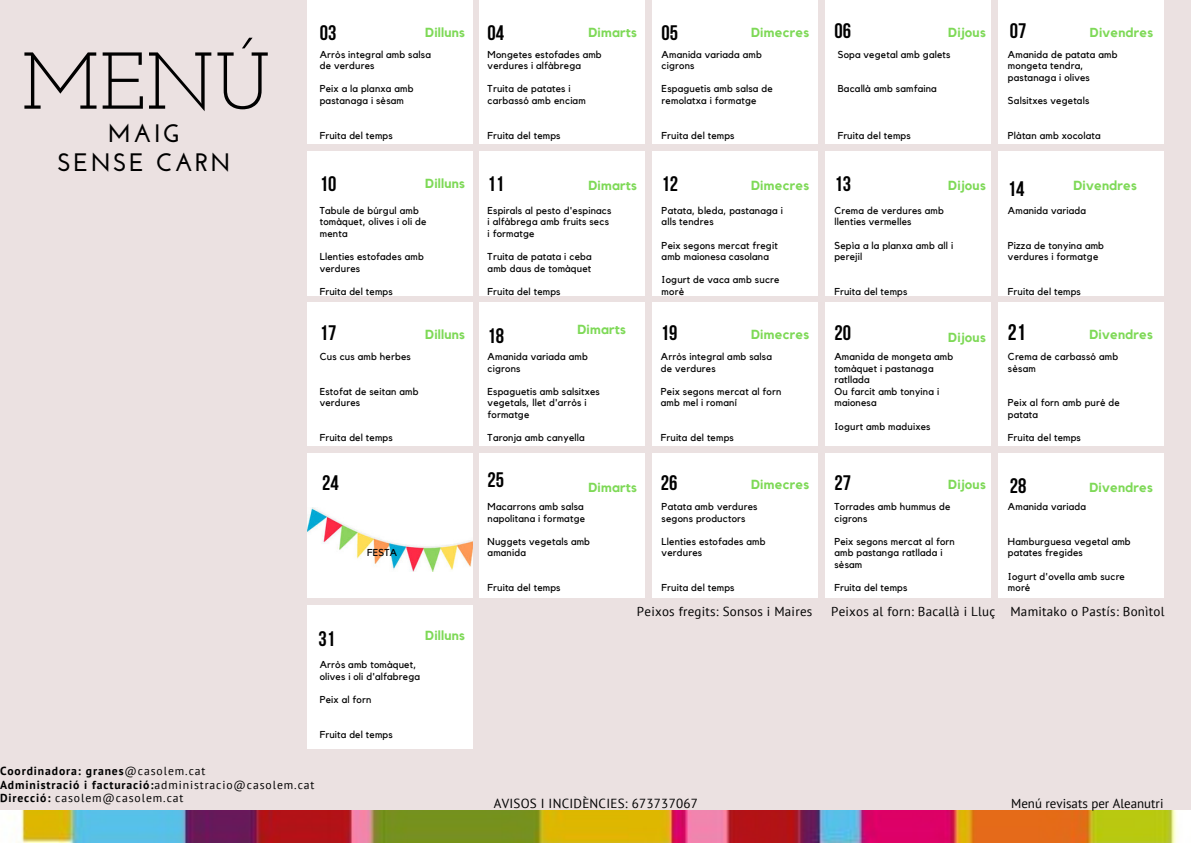
<style>
.page{position:relative;width:1191px;height:843px;background:#fff}
.page>*{position:absolute;margin:0;border:0;box-sizing:border-box;transform-origin:0 0}
.t1{font:80.3px "Josefin Slab";color:#000}
.t2{font:700 25.2px "Josefin Sans";letter-spacing:.075em;color:#000}
.t3{font:700 22.4px "Bebas Neue";color:#000}
.t4{font:700 20.9px "Bebas Neue";color:#000}
.t5{font:700 13.1px "Kollektif";letter-spacing:.02em;color:#7ed957}
.t6{font:13.1px "PT Sans";letter-spacing:.02em;color:#000}
.t7{font:13px "PT Sans";letter-spacing:.02em;color:#000}
.t8{font:13px "PT Sans";color:#000}
.t9{font:700 13px "Kollektif";letter-spacing:.02em;color:#7ed957}
.t10{font:700 11.7px "PT Sans";letter-spacing:.075em;color:#000}
.t11{font:11.7px "PT Sans";letter-spacing:.075em;color:#000}
.t12{font:10px/11.6px "Kollektif";letter-spacing:.02em;color:#000}
.s1{font-weight:400}
.s2{font-weight:700}
</style>
<div class="page">
<div style="left:0;top:0;width:1190px;height:842px;background:#ebe1e1"></div>
<div style="left:307px;top:0;width:165px;height:143px;background:#fff"></div>
<div style="left:479px;top:0;width:165px;height:143px;background:#fff"></div>
<div style="left:652px;top:0;width:165px;height:143px;background:#fff"></div>
<div style="left:825px;top:0;width:165px;height:143px;background:#fff"></div>
<div style="left:998px;top:0;width:165px;height:143px;background:#fff"></div>
<div style="left:307px;top:151px;width:165px;height:144px;background:#fff"></div>
<div style="left:479px;top:151px;width:165px;height:144px;background:#fff"></div>
<div style="left:652px;top:151px;width:165px;height:144px;background:#fff"></div>
<div style="left:825px;top:151px;width:165px;height:144px;background:#fff"></div>
<div style="left:998px;top:151px;width:165px;height:144px;background:#fff"></div>
<div style="left:307px;top:302px;width:165px;height:144px;background:#fff"></div>
<div style="left:479px;top:302px;width:165px;height:144px;background:#fff"></div>
<div style="left:652px;top:302px;width:165px;height:144px;background:#fff"></div>
<div style="left:825px;top:302px;width:165px;height:144px;background:#fff"></div>
<div style="left:998px;top:302px;width:165px;height:144px;background:#fff"></div>
<div style="left:307px;top:453px;width:165px;height:144px;background:#fff"></div>
<div style="left:479px;top:453px;width:165px;height:144px;background:#fff"></div>
<div style="left:652px;top:453px;width:165px;height:144px;background:#fff"></div>
<div style="left:825px;top:453px;width:165px;height:144px;background:#fff"></div>
<div style="left:998px;top:453px;width:165px;height:144px;background:#fff"></div>
<div style="left:307px;top:605px;width:165px;height:143px;background:#fff"></div>
<img style="left:0;top:810px;width:1190px;height:32px">
<img style="left:307px;top:507px;width:165px;height:64px">
<p class="t1" style="left:22px;top:48px;width:250px">MENÚ</p>
<p class="t2" style="left:108px;top:123px;width:74px">MAIG</p>
<p class="t2" style="left:57px;top:152px;width:175px">SENSE CARN</p>
<p class="t4" style="left:487px;top:24px;width:18px">04</p>
<p class="t4" style="left:661px;top:24px;width:18px">05</p>
<p class="t4" style="left:834px;top:22px;width:18px">06</p>
<p class="t12" style="left:487px;top:49px;width:116px">Mongetes estofades amb verdures i alfàbrega</p>
<p class="t12" style="left:487px;top:83px;width:100px">Truita de patates i carbassó amb enciam</p>
<p class="t12" style="left:487px;top:130px;width:74px">Fruita del temps</p>
<p class="t4" style="left:320px;top:24px;width:18px">03</p>
<p class="t12" style="left:320px;top:49px;width:113px">Arròs integral amb salsa de verdures</p>
<p class="t12" style="left:320px;top:83px;width:95px">Peix a la planxa amb pastanaga i sèsam</p>
<p class="t12" style="left:320px;top:130px;width:74px">Fruita del temps</p>
<p class="t5" style="left:425px;top:26px;width:41px">Dilluns</p>
<p class="t5" style="left:588px;top:26px;width:50px">Dimarts</p>
<p class="t5" style="left:751px;top:26px;width:60px">Dimecres</p>
<p class="t5" style="left:948px;top:26px;width:39px">Dijous</p>
<p class="t12" style="left:661px;top:49px;width:102px">Amanida variada amb cigrons</p>
<p class="t12" style="left:661px;top:83px;width:113px">Espaguetis amb salsa de remolatxa i formatge</p>
<p class="t12" style="left:661px;top:130px;width:74px">Fruita del temps</p>
<p class="t12" style="left:837px;top:49px;width:114px">Sopa vegetal amb galets</p>
<p class="t12" style="left:837px;top:83px;width:101px">Bacallà amb samfaina</p>
<p class="t12" style="left:837px;top:130px;width:74px">Fruita del temps</p>
<p class="t4" style="left:1009px;top:22px;width:18px">07</p>
<p class="t9" style="left:1089px;top:26px;width:65px">Divendres</p>
<p class="t12" style="left:1007px;top:49px;width:111px">Amanida de patata amb mongeta tendra, pastanaga i olives</p>
<p class="t12" style="left:1007px;top:95px;width:83px">Salsitxes vegetals</p>
<p class="t12" style="left:1007px;top:130px;width:94px">Plàtan amb xocolata</p>
<p class="t4" style="left:320px;top:175px;width:18px">10</p>
<p class="t4" style="left:487px;top:175px;width:18px">11</p>
<p class="t4" style="left:661px;top:175px;width:18px">12</p>
<p class="t4" style="left:834px;top:175px;width:18px">13</p>
<p class="t4" style="left:1007px;top:180px;width:18px">14</p>
<p class="t5" style="left:425px;top:177px;width:41px">Dilluns</p>
<p class="t5" style="left:588px;top:179px;width:50px">Dimarts</p>
<p class="t5" style="left:751px;top:179px;width:60px">Dimecres</p>
<p class="t5" style="left:948px;top:179px;width:39px">Dijous</p>
<p class="t5" style="left:1073px;top:179px;width:65px">Divendres</p>
<p class="t12" style="left:320px;top:205px;width:108px">Tabule de búrgul amb tomàquet, olives i oli de menta</p>
<p class="t12" style="left:320px;top:251px;width:106px">Llenties estofades amb verdures</p>
<p class="t12" style="left:320px;top:286px;width:74px">Fruita del temps</p>
<p class="t4" style="left:320px;top:324px;width:18px">17</p>
<p class="t12" style="left:320px;top:351px;width:93px">Cus cus amb herbes</p>
<p class="t12" style="left:320px;top:386px;width:100px">Estofat de seitan amb verdures</p>
<p class="t12" style="left:320px;top:432px;width:74px">Fruita del temps</p>
<p class="t5" style="left:425px;top:329px;width:41px">Dilluns</p>
<p class="t12" style="left:487px;top:205px;width:125px">Espirals al pesto d'espinacs i alfàbrega amb fruits secs i formatge</p>
<p class="t12" style="left:487px;top:251px;width:106px">Truita de patata i ceba amb daus de tomàquet</p>
<p class="t12" style="left:487px;top:286px;width:74px">Fruita del temps</p>
<p class="t12" style="left:661px;top:205px;width:123px">Patata, bleda, pastanaga i alls tendres</p>
<p class="t12" style="left:661px;top:239px;width:118px">Peix segons mercat fregit amb maionesa casolana</p>
<p class="t12" style="left:661px;top:274px;width:119px">Iogurt de vaca amb sucre morè</p>
<p class="t12" style="left:834px;top:205px;width:111px">Crema de verdures amb llenties vermelles</p>
<p class="t12" style="left:834px;top:239px;width:120px">Sepìa a la planxa amb all i perejil</p>
<p class="t12" style="left:834px;top:286px;width:74px">Fruita del temps</p>
<p class="t12" style="left:1007px;top:205px;width:80px">Amanida variada</p>
<p class="t12" style="left:1007px;top:239px;width:98px">Pizza de tonyina amb verdures i formatge</p>
<p class="t12" style="left:1007px;top:286px;width:74px">Fruita del temps</p>
<p class="t4" style="left:487px;top:327px;width:18px">18</p>
<p class="t4" style="left:660px;top:324px;width:18px">19</p>
<p class="t4" style="left:834px;top:324px;width:18px">20</p>
<p class="t3" style="left:1007px;top:323px;width:19px">21</p>
<p class="t5" style="left:577px;top:323px;width:50px">Dimarts</p>
<p class="t5" style="left:751px;top:329px;width:60px">Dimecres</p>
<p class="t5" style="left:948px;top:331px;width:39px">Dijous</p>
<p class="t5" style="left:1089px;top:329px;width:65px">Divendres</p>
<p class="t12" style="left:487px;top:351px;width:102px">Amanida variada amb cigrons</p>
<p class="t12" style="left:487px;top:386px;width:114px">Espaguetis amb salsitxes vegetals, llet d'arròs i formatge</p>
<p class="t12" style="left:487px;top:432px;width:99px">Taronja amb canyella</p>
<p class="t12" style="left:660px;top:351px;width:113px">Arròs integral amb salsa de verdures</p>
<p class="t12" style="left:660px;top:386px;width:122px">Peix segons mercat al forn amb mel i romaní</p>
<p class="t12" style="left:660px;top:432px;width:74px">Fruita del temps</p>
<p class="t12" style="left:834px;top:351px;width:120px">Amanida de mongeta amb tomàquet i pastanaga ratllada</p>
<p class="t12" style="left:834px;top:386px;width:106px">Ou farcit amb tonyina i maionesa</p>
<p class="t12" style="left:834px;top:420px;width:98px">Iogurt amb maduixes</p>
<p class="t12" style="left:1007px;top:351px;width:112px">Crema de carbassó amb sèsam</p>
<p class="t12" style="left:1007px;top:397px;width:113px">Peix al forn amb puré de patata</p>
<p class="t12" style="left:1007px;top:432px;width:74px">Fruita del temps</p>
<p class="t4" style="left:487px;top:471px;width:18px">25</p>
<p class="t4" style="left:660px;top:474px;width:18px">26</p>
<p class="t4" style="left:322px;top:474px;width:18px">24</p>
<p class="t4" style="left:834px;top:474px;width:18px">27</p>
<p class="t4" style="left:1009px;top:476px;width:18px">28</p>
<p class="t5" style="left:751px;top:478px;width:60px">Dimecres</p>
<p class="t5" style="left:948px;top:478px;width:39px">Dijous</p>
<p class="t5" style="left:588px;top:481px;width:50px">Dimarts</p>
<p class="t5" style="left:1089px;top:481px;width:65px">Divendres</p>
<p class="t4" style="left:318px;top:630px;width:18px">31</p>
<p class="t12" style="left:367px;top:546px;width:32px">FESTA</p>
<p class="t5" style="left:425px;top:629px;width:41px">Dilluns</p>
<p class="t12" style="left:320px;top:659px;width:102px">Arròs amb tomàquet, olives i oli d'alfabrega</p>
<p class="t12" style="left:320px;top:694px;width:53px">Peix al forn</p>
<p class="t12" style="left:320px;top:729px;width:74px">Fruita del temps</p>
<p class="t12" style="left:487px;top:501px;width:99px">Macarrons amb salsa napolitana i formatge</p>
<p class="t12" style="left:487px;top:535px;width:104px">Nuggets vegetals amb amanida</p>
<p class="t12" style="left:487px;top:582px;width:74px">Fruita del temps</p>
<p class="t12" style="left:661px;top:501px;width:97px">Patata amb verdures segons productors</p>
<p class="t12" style="left:661px;top:535px;width:106px">Llenties estofades amb verdures</p>
<p class="t12" style="left:661px;top:582px;width:74px">Fruita del temps</p>
<p class="t12" style="left:834px;top:501px;width:117px">Torrades amb hummus de cigrons</p>
<p class="t12" style="left:834px;top:535px;width:122px">Peix segons mercat al forn amb pastanga ratllada i sèsam</p>
<p class="t12" style="left:834px;top:582px;width:74px">Fruita del temps</p>
<p class="t12" style="left:1007px;top:501px;width:80px">Amanida variada</p>
<p class="t12" style="left:1007px;top:535px;width:124px">Hamburguesa vegetal amb patates fregides</p>
<p class="t12" style="left:1007px;top:570px;width:118px">Iogurt d'ovella amb sucre moré</p>
<p class="t7" style="left:637px;top:602px;width:177px">Peixos fregits: Sonsos i Maires</p>
<p class="t7" style="left:831px;top:602px;width:335px">Peixos al forn: Bacallà i Lluç Mamitako o Pastís: Bonìtol</p>
<p class="t10" style="left:0;top:763px;width:207px">Coordinadora: granes<span class="s1">@casolem.cat</span></p>
<p class="t10" style="left:0;top:776px;width:316px">Administració i facturació:<span class="s1">administracio@casolem.cat</span></p>
<p class="t11" style="left:0;top:790px;width:185px"><span class="s2">Direcció:</span> casolem@casolem.cat</p>
<p class="t6" style="left:494px;top:794px;width:206px">AVISOS I INCIDÈNCIES: 673737067</p>
<p class="t8" style="left:1011px;top:794px;width:154px">Menú revisats per Aleanutri</p>
</div>
